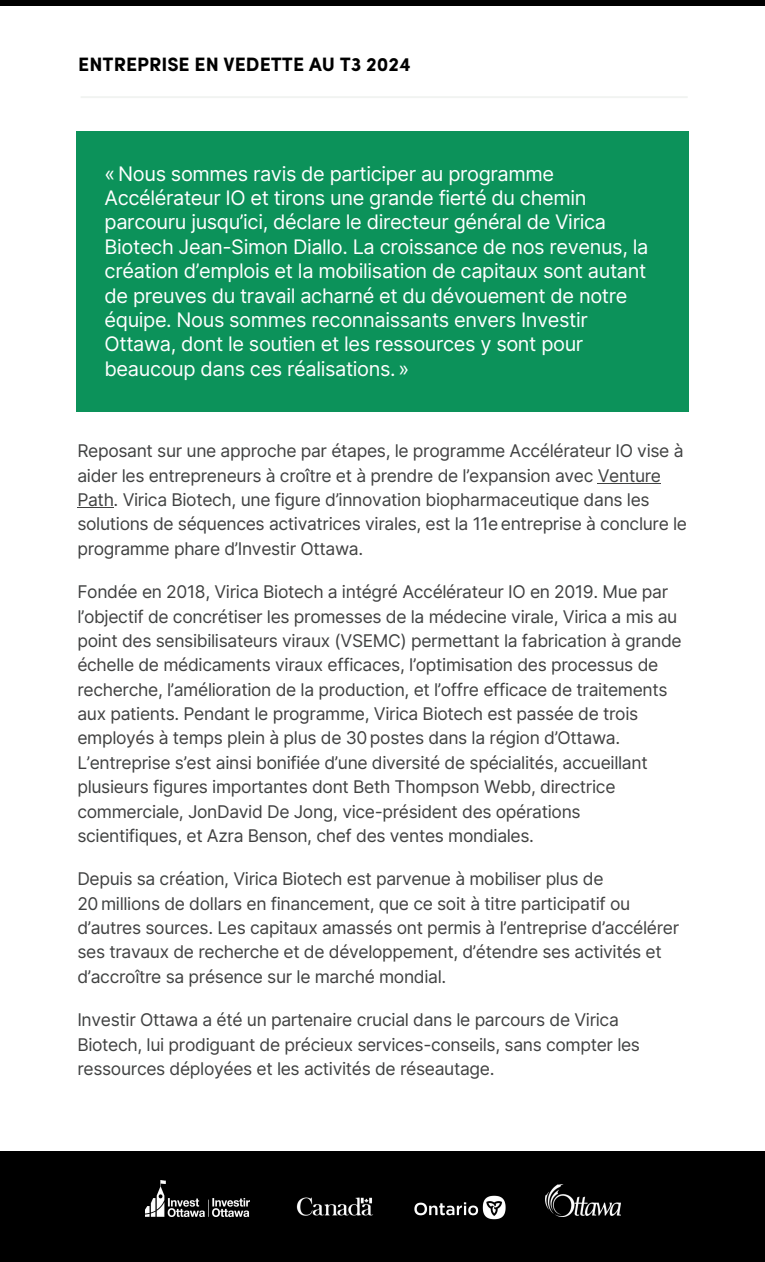
<style>
.page{position:relative;width:765px;height:1262px;background:#fff}
.page>*{position:absolute;margin:0;border:0;box-sizing:border-box;transform-origin:0 0}
.t1{font:20px/24.4px "Inter";letter-spacing:-.02em;color:#fff}
.t2{font:700 19.38px "Sofia Pro";color:#000}
.t3{font:17.5px/24.4px "Inter";letter-spacing:-.02em;color:#404141}
</style>
<div class="page">
<div style="left:0;top:0;width:765px;height:6px;background:#000"></div>
<div style="left:0;top:1151px;width:765px;height:111px;background:#000"></div>
<hr style="left:81px;top:96px;width:607px;height:2px;background:#f1f3f1">
<div style="left:77px;top:131px;width:612px;height:281px;background:#0c925a"></div>
<img style="left:145px;top:1180px;width:105px;height:36px">
<img style="left:296px;top:1197px;width:77px;height:18px">
<img style="left:414px;top:1195px;width:92px;height:25px">
<img style="left:546px;top:1184px;width:75px;height:32px">
<hr style="left:598px;top:483px;width:63px;height:1px;background:#404141">
<hr style="left:77px;top:507px;width:37px;height:1px;background:#404141">
<p class="t2" style="left:78px;top:56px;width:334px">ENTREPRISE EN VEDETTE AU T3 2024</p>
<h1 class="t1" style="left:105px;top:161px;width:545px">« Nous sommes ravis de participer au programme Accélérateur IO et tirons une grande fierté du chemin parcouru jusqu’ici, déclare le directeur général de Virica Biotech Jean-Simon Diallo. La croissance de nos revenus, la création d’emplois et la mobilisation de capitaux sont autant de preuves du travail acharné et du dévouement de notre équipe. Nous sommes reconnaissants envers Investir Ottawa, dont le soutien et les ressources y sont pour beaucoup dans ces réalisations. »</h1>
<p class="t3" style="left:77px;top:439px;width:611px">Reposant sur une approche par étapes, le programme Accélérateur IO vise à aider les entrepreneurs à croître et à prendre de l’expansion avec Venture Path. Virica Biotech, une figure d’innovation biopharmaceutique dans les solutions de séquences activatrices virales, est la 11e entreprise à conclure le programme phare d’Investir Ottawa.</p>
<p class="t3" style="left:77px;top:580px;width:606px">Fondée en 2018, Virica Biotech a intégré Accélérateur IO en 2019. Mue par l’objectif de concrétiser les promesses de la médecine virale, Virica a mis au point des sensibilisateurs viraux (VSEMC) permettant la fabrication à grande échelle de médicaments viraux efficaces, l’optimisation des processus de recherche, l’amélioration de la production, et l’offre efficace de traitements aux patients. Pendant le programme, Virica Biotech est passée de trois employés à temps plein à plus de 30 postes dans la région d’Ottawa.<br>L’entreprise s’est ainsi bonifiée d’une diversité de spécialités, accueillant plusieurs figures importantes dont Beth Thompson Webb, directrice commerciale, JonDavid De Jong, vice-président des opérations scientifiques, et Azra Benson, chef des ventes mondiales.</p>
<p class="t3" style="left:77px;top:867px;width:603px">Depuis sa création, Virica Biotech est parvenue à mobiliser plus de<br>20 millions de dollars en financement, que ce soit à titre participatif ou d’autres sources. Les capitaux amassés ont permis à l’entreprise d’accélérer ses travaux de recherche et de développement, d’étendre ses activités et d’accroître sa présence sur le marché mondial.</p>
<p class="t3" style="left:77px;top:1008px;width:564px">Investir Ottawa a été un partenaire crucial dans le parcours de Virica<br>Biotech, lui prodiguant de précieux services-conseils, sans compter les ressources déployées et les activités de réseautage.</p>
</div>
